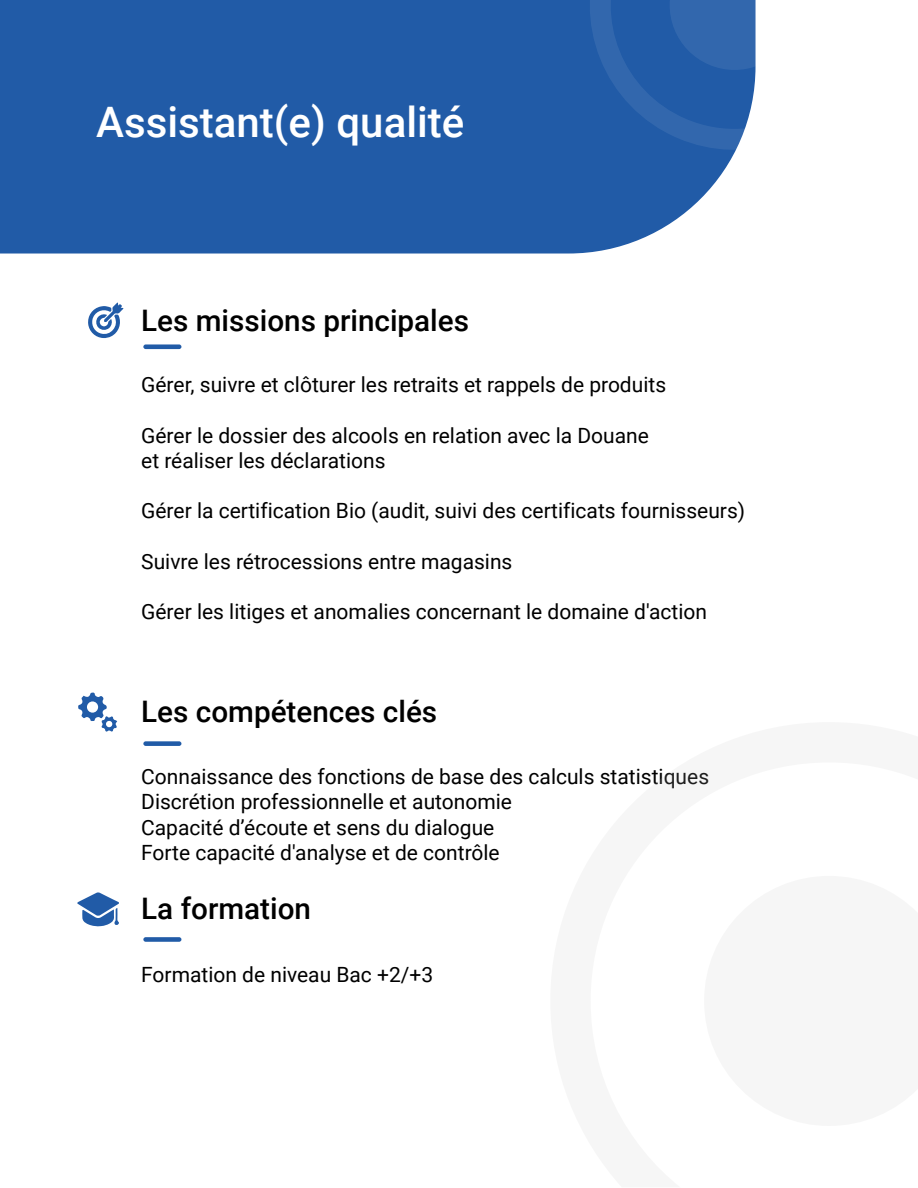
<style>
.page{position:relative;width:918px;height:1188px;background:#fff}
.page>*{position:absolute;margin:0;border:0;box-sizing:border-box;transform-origin:0 0}
.t1{font:500 42px "Roboto";color:#fff}
.t2{font:500 29.7px "Roboto";color:#000}
.t3{font:21px/25.2px "Roboto";color:#000}
</style>
<div class="page">
<div style="left:0;top:0;width:736px;height:254px;background:#215ba7"></div>
<div style="left:143px;top:344px;width:38px;height:5px;background:#215ba7;border-radius:2px"></div>
<div style="left:143px;top:741px;width:38px;height:5px;background:#215ba7;border-radius:2px"></div>
<div style="left:143px;top:937px;width:38px;height:5px;background:#215ba7;border-radius:2px"></div>
<svg style="left:590px;top:0;width:166px;height:150px;background:#2c63ab"></svg>
<svg style="left:88px;top:303px;width:35px;height:35px"></svg>
<svg style="left:78px;top:693px;width:39px;height:39px"></svg>
<svg style="left:77px;top:892px;width:42px;height:35px"></svg>
<h1 class="t1" style="left:96px;top:93px;width:370px">Assistant(e) qualité</h1>
<h2 class="t2" style="left:141px;top:299px;width:329px">Les missions principales</h2>
<p class="t3" style="left:141px;top:372px;width:526px">Gérer, suivre et clôturer les retraits et rappels de produits</p>
<p class="t3" style="left:141px;top:422px;width:509px">Gérer le dossier des alcools en relation avec la Douane et réaliser les déclarations</p>
<p class="t3" style="left:141px;top:498px;width:605px">Gérer la certification Bio (audit, suivi des certificats fournisseurs)</p>
<p class="t3" style="left:141px;top:548px;width:373px">Suivre les rétrocessions entre magasins</p>
<p class="t3" style="left:141px;top:598px;width:567px">Gérer les litiges et anomalies concernant le domaine d'action</p>
<h2 class="t2" style="left:141px;top:691px;width:298px">Les compétences clés</h2>
<p class="t3" style="left:141px;top:763px;width:569px">Connaissance des fonctions de base des calculs statistiques Discrétion professionnelle et autonomie<br>Capacité d’écoute et sens du dialogue<br>Forte capacité d'analyse et de contrôle</p>
<h2 class="t2" style="left:141px;top:888px;width:171px">La formation</h2>
<p class="t3" style="left:141px;top:961px;width:294px">Formation de niveau Bac +2/+3</p>
</div>
